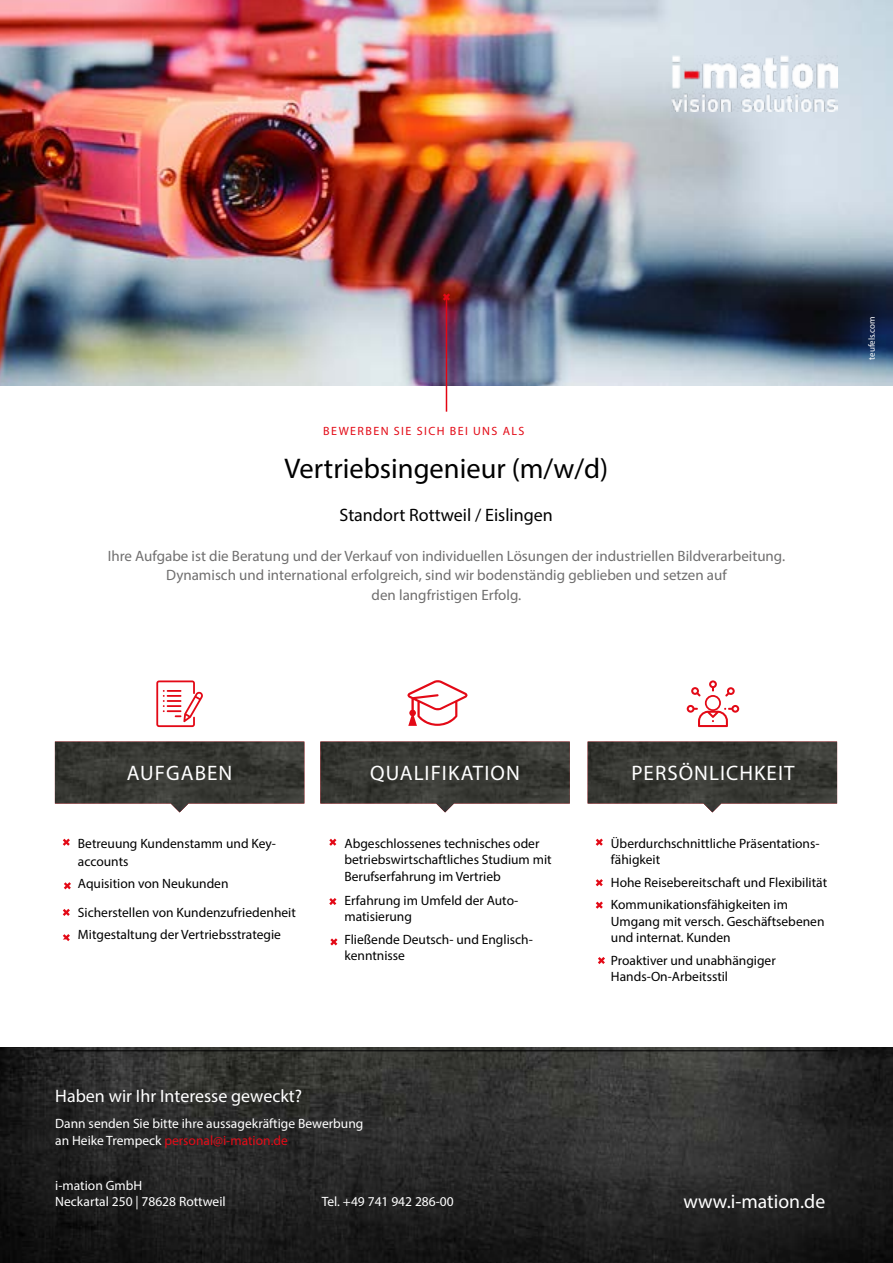
<style>
.page{position:relative;width:893px;height:1263px;background:#fff}
.page>*{position:absolute;margin:0;border:0;box-sizing:border-box;transform-origin:0 0}
.t1{font:28.5px "Myriad Pro";color:#000}
.t2{font:21px "Myriad Pro";letter-spacing:.05em;color:#fff}
.t3{font:19.65px "Myriad Pro";color:#fff}
.t4{font:18px "Myriad Pro";color:#fff}
.t5{font:18px "Myriad Pro";color:#000}
.t6{font:15px/19.5px "Myriad Pro";color:#706f6f;text-align:center}
.t7{font:13.5px/16.5px "Myriad Pro";color:#000}
.t8{font:13.5px/16.5px "Myriad Pro";color:#fff}
.t9{font:12px "Myriad Pro";letter-spacing:.12em;color:#e30b17}
.t10{font:9px "Myriad Pro";color:#fff}
.s1{color:#e30b17}
</style>
<div class="page">
<img style="left:320px;top:741px;width:250px;height:71px">
<img style="left:588px;top:741px;width:249px;height:71px">
<img style="left:0;top:1047px;width:893px;height:216px">
<img style="left:55px;top:741px;width:249px;height:71px">
<img style="left:0;top:0;width:893px;height:385px">
<hr style="left:55px;top:1050px;width:783px;height:1px;background:#000">
<img style="left:671px;top:55px;width:167px;height:56px">
<svg style="left:63px;top:838px;width:7px;height:8px"></svg>
<svg style="left:329px;top:838px;width:7px;height:8px"></svg>
<svg style="left:596px;top:838px;width:7px;height:8px"></svg>
<svg style="left:596px;top:879px;width:7px;height:7px"></svg>
<svg style="left:596px;top:901px;width:7px;height:8px"></svg>
<svg style="left:598px;top:957px;width:7px;height:7px"></svg>
<svg style="left:329px;top:898px;width:7px;height:7px"></svg>
<svg style="left:330px;top:938px;width:8px;height:7px"></svg>
<svg style="left:63px;top:909px;width:7px;height:7px"></svg>
<svg style="left:64px;top:882px;width:7px;height:7px"></svg>
<svg style="left:63px;top:934px;width:7px;height:7px"></svg>
<hr style="left:446px;top:297px;width:1px;height:115px;background:#e30512">
<svg style="left:443px;top:293px;width:7px;height:8px"></svg>
<svg style="left:156px;top:680px;width:47px;height:47px"></svg>
<svg style="left:407px;top:680px;width:60px;height:46px"></svg>
<svg style="left:687px;top:680px;width:52px;height:47px"></svg>
<p class="t9" style="left:323px;top:424px;width:203px">BEWERBEN SIE SICH BEI UNS ALS</p>
<h1 class="t1" style="left:285px;top:451px;width:325px">Vertriebsingenieur (m/w/d)</h1>
<h3 class="t5" style="left:340px;top:504px;width:215px">Standort Rottweil / Eislingen</h3>
<p class="t6" style="left:108px;top:546px;width:679px">Ihre Aufgabe ist die Beratung und der Verkauf von individuellen Lösungen der industriellen Bildverarbeitung.<br>Dynamisch und international erfolgreich, sind wir bodenständig geblieben und setzen auf<br>den langfristigen Erfolg.</p>
<p class="t10" style="left:866px;top:360px;width:45px;rotate:-90deg">teufels.com</p>
<h2 class="t2" style="left:127px;top:760px;width:107px">AUFGABEN</h2>
<h2 class="t2" style="left:370px;top:760px;width:151px">QUALIFIKATION</h2>
<h2 class="t2" style="left:631px;top:760px;width:165px">PERSÖNLICHKEIT</h2>
<p class="t7" style="left:78px;top:834px;width:200px;line-height:18px">Betreuung Kundenstamm und Key&shy;accounts</p>
<p class="t7" style="left:78px;top:869px;width:219px;line-height:28.5px">Aquisition von Neukunden<br>Sicherstellen von Kundenzufriedenheit</p>
<p class="t7" style="left:78px;top:926px;width:204px">Mitgestaltung der Vertriebsstrategie</p>
<p class="t7" style="left:344px;top:835px;width:209px">Abgeschlossenes technisches oder betriebswirtschaftliches Studium mit<br>Berufserfahrung im Vertrieb</p>
<p class="t7" style="left:344px;top:892px;width:175px">Erfahrung im Umfeld der Auto&shy;matisierung</p>
<p class="t7" style="left:344px;top:931px;width:190px">Fließende Deutsch- und Englisch&shy;kenntnisse</p>
<h3 class="t4" style="left:55px;top:1085px;width:248px">Haben wir Ihr Interesse geweckt?</h3>
<p class="t8" style="left:55px;top:1115px;width:310px">Dann senden Sie bitte ihre aussagekräftige Bewerbung an Heike Trempeck <span class="s1">personal@i-mation.de</span></p>
<p class="t8" style="left:55px;top:1177px;width:172px">i-mation GmbH<br>Neckartal 250 | 78628 Rottweil</p>
<p class="t8" style="left:322px;top:1193px;width:134px">Tel. +49 741 942 286-00</p>
<p class="t7" style="left:611px;top:835px;width:210px">Überdurchschnittliche Präsentations&shy;fähigkeit</p>
<p class="t7" style="left:611px;top:871px;width:218px;line-height:22.5px">Hohe Reisebereitschaft und Flexibilität<br>Kommunikationsfähigkeiten im</p>
<p class="t7" style="left:611px;top:913px;width:215px">Umgang mit versch. Geschäftsebenen und internat. Kunden</p>
<p class="t7" style="left:611px;top:952px;width:166px">Proaktiver und unabhängiger<br>Hands-On-Arbeitsstil</p>
<h3 class="t3" style="left:683px;top:1189px;width:143px">www.i-mation.de</h3>
</div>
